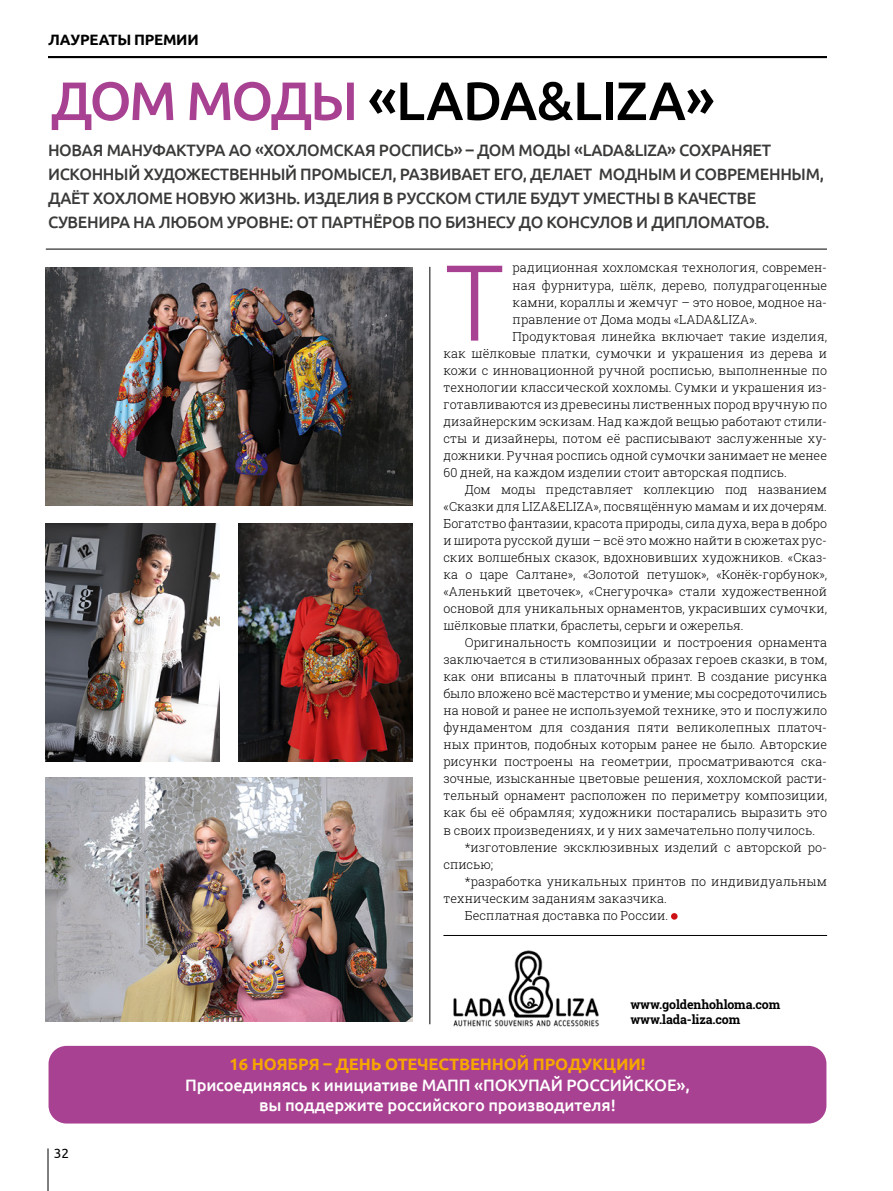
<style>
.page{position:relative;width:893px;height:1191px;background:#fff}
.page>*{position:absolute;margin:0;border:0;box-sizing:border-box;transform-origin:0 0}
.t1{font:300 108px "Ubuntu";color:#a84191}
.t2{font:500 54px "Ubuntu";letter-spacing:-.035em;color:#000}
.t3{font:500 16.5px/24px "Ubuntu";letter-spacing:-.02em;color:#3a3a39}
.t4{font:500 16.5px/19.5px "Ubuntu";letter-spacing:-.01em;color:#fff;text-align:center}
.t5{font:700 16.5px "Ubuntu";letter-spacing:-.01em;color:#f7a600}
.t6{font:700 15px "Ubuntu";letter-spacing:-.015em;color:#000}
.t7{font:13.5px "Ubuntu";color:#000}
.t8{font:300 12.45px "Roboto Slab";letter-spacing:.005em;color:#000}
.t9{font:700 12.45px/15px "Roboto Slab";letter-spacing:-.01em;color:#000}
.s1{color:#a84191}
</style>
<div class="page">
<hr style="left:48px;top:56px;width:779px;height:2px;background:#000">
<hr style="left:48px;top:1148px;width:1px;height:43px;background:#000">
<div style="left:671px;top:913px;width:7px;height:6px;background:#cd1013;border-radius:50%"></div>
<img style="left:453px;top:950px;width:147px;height:77px">
<hr style="left:46px;top:249px;width:781px;height:1px;background:#000">
<hr style="left:443px;top:935px;width:384px;height:1px;background:#000">
<div style="left:49px;top:1045px;width:777px;height:78px;background:#a84191;border-radius:18px"></div>
<hr style="left:429px;top:267px;width:1px;height:757px;background:#000">
<img style="left:46px;top:777px;width:367px;height:244px">
<img style="left:46px;top:267px;width:367px;height:238px">
<img style="left:46px;top:523px;width:174px;height:238px">
<img style="left:239px;top:523px;width:174px;height:238px">
<p class="t6" style="left:48px;top:30px;width:152px">ЛАУРЕАТЫ ПРЕМИИ</p>
<h2 class="t2" style="left:51px;top:67px;width:666px"><span class="s1">ДОМ МОДЫ</span> «LADA&amp;LIZA»</h2>
<p class="t3" style="left:48px;top:137px;width:777px">НОВАЯ МАНУФАКТУРА АО «ХОХЛОМСКАЯ РОСПИСЬ» – ДОМ МОДЫ «LADA&amp;LIZA» СОХРАНЯЕТ ИСКОННЫЙ ХУДОЖЕСТВЕННЫЙ ПРОМЫСЕЛ, РАЗВИВАЕТ ЕГО, ДЕЛАЕТ МОДНЫМ И СОВРЕМЕННЫМ, ДАЁТ ХОХЛОМЕ НОВУЮ ЖИЗНЬ. ИЗДЕЛИЯ В РУССКОМ СТИЛЕ БУДУТ УМЕСТНЫ В КАЧЕСТВЕ СУВЕНИРА НА ЛЮБОМ УРОВНЕ: ОТ ПАРТНЁРОВ ПО БИЗНЕСУ ДО КОНСУЛОВ И ДИПЛОМАТОВ.</p>
<h1 class="t1" style="left:445px;top:237px;width:61px">Т</h1>
<p class="t8" style="left:513px;top:259px;width:316px">радиционная хохломская технология, современ-</p>
<p class="t8" style="left:513px;top:276px;width:316px">ная фурнитура, шёлк, дерево, полудрагоценные</p>
<p class="t8" style="left:513px;top:293px;width:316px">камни, кораллы и жемчуг – это новое, модное на-</p>
<p class="t8" style="left:513px;top:310px;width:246px">правление от Дома моды «LADA&amp;LIZA».</p>
<p class="t8" style="left:513px;top:327px;width:316px">Продуктовая линейка включает такие изделия,</p>
<p class="t8" style="left:443px;top:344px;width:385px">как шёлковые платки, сумочки и украшения из дерева и</p>
<p class="t8" style="left:443px;top:361px;width:385px">кожи с инновационной ручной росписью, выполненные по</p>
<p class="t8" style="left:443px;top:378px;width:385px">технологии классической хохломы. Сумки и украшения из-</p>
<p class="t8" style="left:443px;top:396px;width:385px">готавливаются из древесины лиственных пород вручную по</p>
<p class="t8" style="left:443px;top:413px;width:385px">дизайнерским эскизам. Над каждой вещью работают стили-</p>
<p class="t8" style="left:443px;top:430px;width:385px">сты и дизайнеры, потом её расписывают заслуженные ху-</p>
<p class="t8" style="left:443px;top:447px;width:385px">дожники. Ручная роспись одной сумочки занимает не менее</p>
<p class="t8" style="left:443px;top:464px;width:345px">60 дней, на каждом изделии стоит авторская подпись.</p>
<p class="t8" style="left:465px;top:481px;width:364px">Дом моды представляет коллекцию под названием</p>
<p class="t8" style="left:443px;top:498px;width:385px">«Сказки для LIZA&amp;ELIZA», посвящённую мамам и их дочерям.</p>
<p class="t8" style="left:443px;top:515px;width:385px">Богатство фантазии, красота природы, сила духа, вера в добро</p>
<p class="t8" style="left:443px;top:532px;width:385px">и широта русской души – всё это можно найти в сюжетах рус-</p>
<p class="t8" style="left:443px;top:549px;width:385px">ских волшебных сказок, вдохновивших художников. «Сказ-</p>
<p class="t8" style="left:443px;top:566px;width:385px">ка о царе Салтане», «Золотой петушок», «Конёк-горбунок»,</p>
<p class="t8" style="left:443px;top:583px;width:385px">«Аленький цветочек», «Снегурочка» стали художественной</p>
<p class="t8" style="left:443px;top:600px;width:385px">основой для уникальных орнаментов, украсивших сумочки,</p>
<p class="t8" style="left:443px;top:617px;width:302px">шёлковые платки, браслеты, серьги и ожерелья.</p>
<p class="t8" style="left:465px;top:634px;width:364px">Оригинальность композиции и построения орнамента</p>
<p class="t8" style="left:443px;top:651px;width:385px">заключается в стилизованных образах героев сказки, в том,</p>
<p class="t8" style="left:443px;top:668px;width:385px">как они вписаны в платочный принт. В создание рисунка</p>
<p class="t8" style="left:443px;top:685px;width:385px">было вложено всё мастерство и умение; мы сосредоточились</p>
<p class="t8" style="left:443px;top:702px;width:385px">на новой и ранее не используемой технике, это и послужило</p>
<p class="t8" style="left:443px;top:719px;width:385px">фундаментом для создания пяти великолепных платоч-</p>
<p class="t8" style="left:443px;top:736px;width:385px">ных принтов, подобных которым ранее не было. Авторские</p>
<p class="t8" style="left:443px;top:753px;width:385px">рисунки построены на геометрии, просматриваются ска-</p>
<p class="t8" style="left:443px;top:770px;width:385px">зочные, изысканные цветовые решения, хохломской расти-</p>
<p class="t8" style="left:443px;top:787px;width:385px">тельный орнамент расположен по периметру композиции,</p>
<p class="t8" style="left:443px;top:804px;width:385px">как бы её обрамляя; художники постарались выразить это</p>
<p class="t8" style="left:443px;top:821px;width:373px">в своих произведениях, и у них замечательно получилось.</p>
<p class="t8" style="left:465px;top:838px;width:364px">*изготовление эксклюзивных изделий с авторской ро-</p>
<p class="t8" style="left:443px;top:855px;width:51px">списью;</p>
<p class="t8" style="left:465px;top:872px;width:364px">*разработка уникальных принтов по индивидуальным</p>
<p class="t8" style="left:443px;top:889px;width:225px">техническим заданиям заказчика.</p>
<p class="t8" style="left:465px;top:906px;width:205px">Бесплатная доставка по России.</p>
<p class="t9" style="left:630px;top:997px;width:151px">www.goldenhohloma.com www.lada-liza.com</p>
<p class="t7" style="left:54px;top:1145px;width:17px">32</p>
<h3 class="t5" style="left:230px;top:1054px;width:417px">16 НОЯБРЯ – ДЕНЬ ОТЕЧЕСТВЕННОЙ ПРОДУКЦИИ!</h3>
<h3 class="t4" style="left:185px;top:1074px;width:506px">Присоединяясь к инициативе МАПП «ПОКУПАЙ РОССИЙСКОЕ», вы поддержите российского производителя!</h3>
</div>
